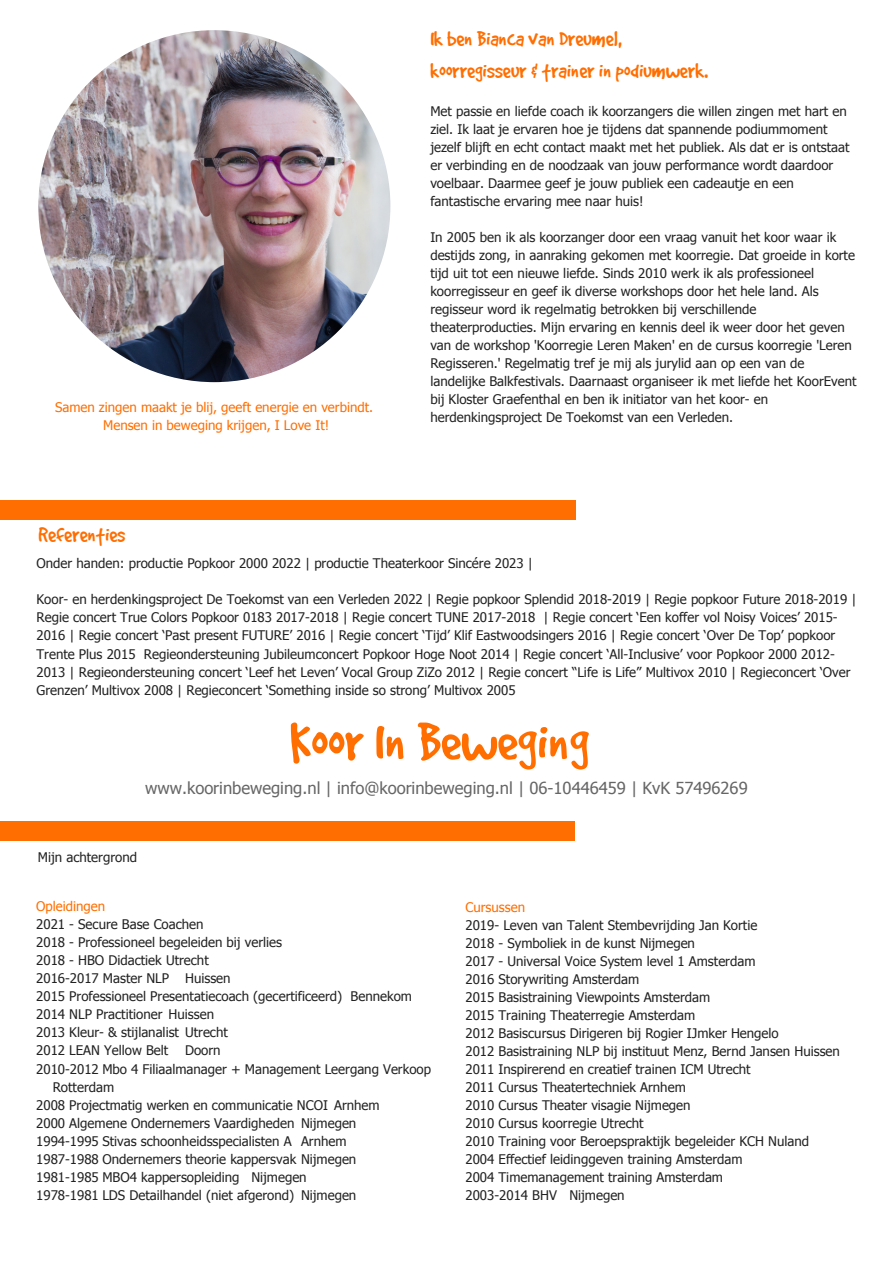
<style>
.page{position:relative;width:894px;height:1264px;background:#fff}
.page>*{position:absolute;margin:0;border:0;box-sizing:border-box;transform-origin:0 0}
.t1{font:59.55px "Good Dog Plain";color:#ff6e00}
.t2{font:23.25px "Good Dog Plain";color:#ff6e00}
.t3{font:16.5px "Tahoma";color:#666}
.t4{font:13.2px/18px "Tahoma";color:#222}
.t5{font:13.2px "Tahoma";color:#ff6e00}
</style>
<div class="page">
<div style="left:0;top:500px;width:575px;height:19px;background:#ff6e00"></div>
<div style="left:0;top:821px;width:574px;height:19px;background:#ff6e00"></div>
<img style="left:38px;top:30px;width:352px;height:352px;border-radius:50%">
<p class="t5" style="left:55px;top:399px;width:319px">Samen zingen maakt je blij, geeft energie en verbindt.</p>
<p class="t5" style="left:103px;top:417px;width:227px">Mensen in beweging krijgen, I Love It!</p>
<p class="t2" style="left:39px;top:524px;width:88px">Referenties</p>
<p class="t2" style="left:430px;top:27px;width:193px">Ik ben Bianca van Dreumel,</p>
<p class="t2" style="left:430px;top:59px;width:279px">koorregisseur &amp; trainer in podiumwerk.</p>
<p class="t4" style="left:430px;top:102px;width:420px">Met passie en liefde coach ik koorzangers die willen zingen met hart en ziel. Ik laat je ervaren hoe je tijdens dat spannende podiummoment jezelf blijft en echt contact maakt met het publiek. Als dat er is ontstaat er verbinding en de noodzaak van jouw performance wordt daardoor voelbaar. Daarmee geef je jouw publiek een cadeautje en een fantastische ervaring mee naar huis!</p>
<p class="t4" style="left:430px;top:228px;width:427px">In 2005 ben ik als koorzanger door een vraag vanuit het koor waar ik destijds zong, in aanraking gekomen met koorregie. Dat groeide in korte tijd uit tot een nieuwe liefde. Sinds 2010 werk ik als professioneel koorregisseur en geef ik diverse workshops door het hele land. Als regisseur word ik regelmatig betrokken bij verschillende theaterproducties. Mijn ervaring en kennis deel ik weer door het geven van de workshop 'Koorregie Leren Maken' en de cursus koorregie 'Leren Regisseren.' Regelmatig tref je mij als jurylid aan op een van de landelijke Balkfestivals. Daarnaast organiseer ik met liefde het KoorEvent bij Kloster Graefenthal en ben ik initiator van het koor- en herdenkingsproject De Toekomst van een Verleden.</p>
<p class="t4" style="left:37px;top:554px;width:497px">Onder handen: productie Popkoor 2000 2022 | productie Theaterkoor Sincére 2023 |</p>
<p class="t4" style="left:37px;top:590px;width:821px">Koor- en herdenkingsproject De Toekomst van een Verleden 2022 | Regie popkoor Splendid 2018-2019 | Regie popkoor Future 2018-2019 | Regie concert True Colors Popkoor 0183 2017-2018 | Regie concert TUNE 2017-2018 | Regie concert ‘Een koffer vol Noisy Voices’ 2015- 2016 | Regie concert ‘Past present FUTURE’ 2016 | Regie concert ‘Tijd’ Klif Eastwoodsingers 2016 | Regie concert ‘Over De Top’ popkoor Trente Plus 2015 Regieondersteuning Jubileumconcert Popkoor Hoge Noot 2014 | Regie concert ‘All-Inclusive’ voor Popkoor 2000 2012- 2013 | Regieondersteuning concert ‘Leef het Leven’ Vocal Group ZiZo 2012 | Regie concert “Life is Life” Multivox 2010 | Regieconcert ‘Over Grenzen’ Multivox 2008 | Regieconcert ‘Something inside so strong’ Multivox 2005</p>
<p class="t1" style="left:290px;top:713px;width:300px">Koor In Beweging</p>
<p class="t3" style="left:145px;top:777px;width:603px">www.koorinbeweging.nl | info@koorinbeweging.nl | 06-10446459 | KvK 57496269</p>
<p class="t4" style="left:38px;top:847px;width:100px">Mijn achtergrond</p>
<p class="t5" style="left:36px;top:898px;width:71px">Opleidingen</p>
<p class="t4" style="left:36px;top:915px;width:169px">2021 - Secure Base Coachen</p>
<p class="t4" style="left:36px;top:933px;width:247px">2018 - Professioneel begeleiden bij verlies</p>
<p class="t4" style="left:36px;top:951px;width:174px">2018 - HBO Didactiek Utrecht</p>
<p class="t4" style="left:36px;top:969px;width:196px">2016-2017 Master NLP Huissen</p>
<p class="t4" style="left:36px;top:987px;width:377px">2015 Professioneel Presentatiecoach (gecertificeerd) Bennekom</p>
<p class="t4" style="left:36px;top:1005px;width:179px">2014 NLP Practitioner Huissen</p>
<p class="t4" style="left:36px;top:1023px;width:193px">2013 Kleur- &amp; stijlanalist Utrecht</p>
<p class="t4" style="left:36px;top:1041px;width:133px">2012 LEAN Yellow Belt</p>
<p class="t4" style="left:185px;top:1041px;width:37px">Doorn</p>
<p class="t4" style="left:53px;top:1059px;width:379px;text-indent:-17px">2010-2012 Mbo 4 Filiaalmanager + Management Leergang Verkoop<br>Rotterdam</p>
<p class="t4" style="left:36px;top:1095px;width:345px">2008 Projectmatig werken en communicatie NCOI Arnhem</p>
<p class="t4" style="left:36px;top:1113px;width:321px">2000 Algemene Ondernemers Vaardigheden Nijmegen</p>
<p class="t4" style="left:36px;top:1131px;width:312px">1994-1995 Stivas schoonheidsspecialisten A Arnhem</p>
<p class="t4" style="left:36px;top:1149px;width:321px">1987-1988 Ondernemers theorie kappersvak Nijmegen</p>
<p class="t4" style="left:36px;top:1167px;width:272px">1981-1985 MBO4 kappersopleiding Nijmegen</p>
<p class="t4" style="left:36px;top:1185px;width:321px">1978-1981 LDS Detailhandel (niet afgerond) Nijmegen</p>
<p class="t5" style="left:465px;top:898px;width:61px">Cursussen</p>
<p class="t4" style="left:465px;top:915px;width:293px">2019- Leven van Talent Stembevrijding Jan Kortie</p>
<p class="t4" style="left:465px;top:933px;width:231px">2018 - Symboliek in de kunst Nijmegen</p>
<p class="t4" style="left:465px;top:951px;width:291px">2017 - Universal Voice System level 1 Amsterdam</p>
<p class="t4" style="left:465px;top:969px;width:175px">2016 Storywriting Amsterdam</p>
<p class="t4" style="left:465px;top:987px;width:246px">2015 Basistraining Viewpoints Amsterdam</p>
<p class="t4" style="left:465px;top:1005px;width:231px">2015 Training Theaterregie Amsterdam</p>
<p class="t4" style="left:465px;top:1023px;width:315px">2012 Basiscursus Dirigeren bij Rogier IJmker Hengelo</p>
<p class="t4" style="left:465px;top:1041px;width:376px">2012 Basistraining NLP bij instituut Menz, Bernd Jansen Huissen</p>
<p class="t4" style="left:465px;top:1059px;width:286px">2011 Inspirerend en creatief trainen ICM Utrecht</p>
<p class="t4" style="left:465px;top:1077px;width:222px">2011 Cursus Theatertechniek Arnhem</p>
<p class="t4" style="left:465px;top:1095px;width:226px">2010 Cursus Theater visagie Nijmegen</p>
<p class="t4" style="left:465px;top:1113px;width:180px">2010 Cursus koorregie Utrecht</p>
<p class="t4" style="left:465px;top:1131px;width:345px">2010 Training voor Beroepspraktijk begeleider KCH Nuland</p>
<p class="t4" style="left:465px;top:1149px;width:278px">2004 Effectief leidinggeven training Amsterdam</p>
<p class="t4" style="left:465px;top:1167px;width:259px">2004 Timemanagement training Amsterdam</p>
<p class="t4" style="left:465px;top:1185px;width:161px">2003-2014 BHV Nijmegen</p>
</div>
